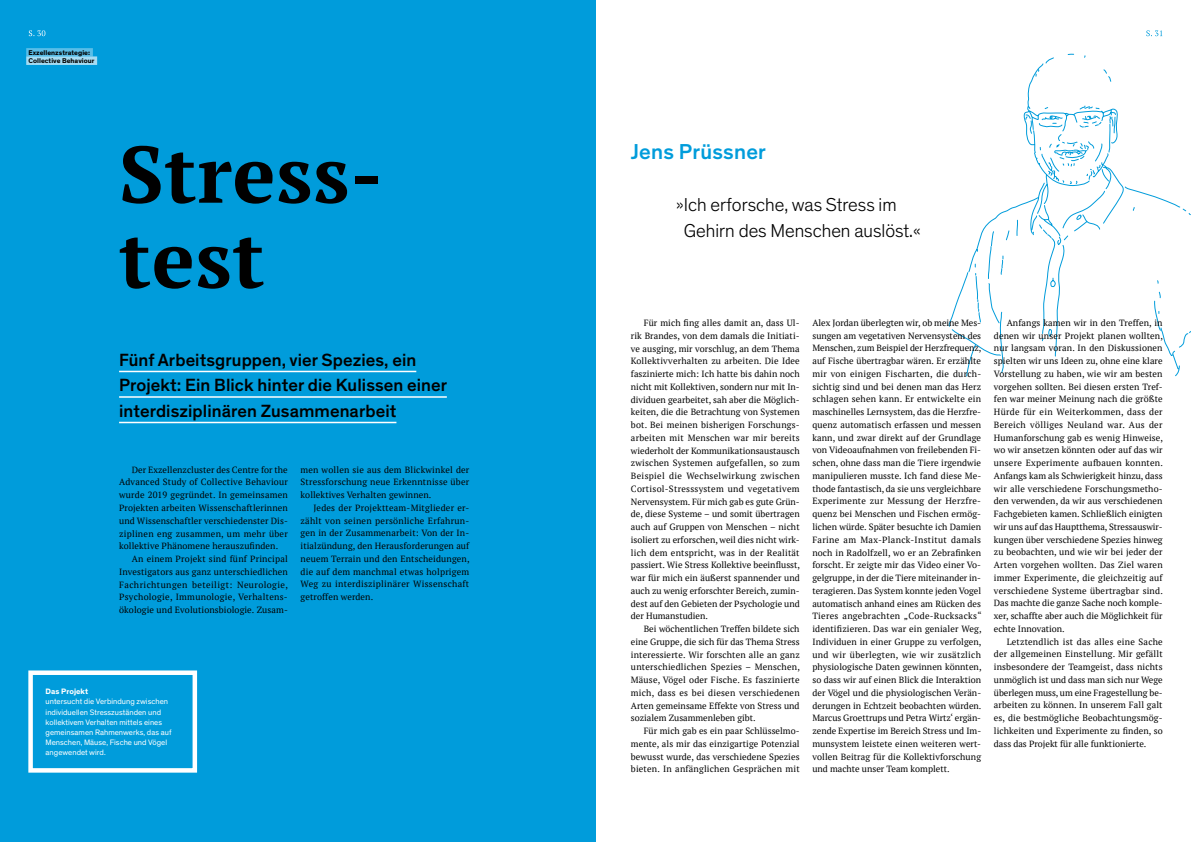
<style>
.page{position:relative;width:1191px;height:842px;background:#fff}
.page>*{position:absolute;margin:0;border:0;box-sizing:border-box;transform-origin:0 0}
.t1{font:700 80px/85px "PT Serif";letter-spacing:.01em;color:#000}
.t2{font:500 22px "Theinhardt";letter-spacing:.01em;color:#009cdb}
.t3{font:300 19px/25.5px "Theinhardt";color:#000}
.t4{font:500 18px/25.5px "Theinhardt";letter-spacing:.005em;color:#000}
.t5{font:9px/12.8px "PT Serif";letter-spacing:.01em;color:#000;text-align:justify}
.t6{font:8px/10.2px "Theinhardt";letter-spacing:.005em;color:#fff}
.t7{font:700 8px "Theinhardt";letter-spacing:.005em;color:#fff}
.t8{font:700 7px/8.3px "Theinhardt";letter-spacing:.005em;color:#000}
</style>
<div class="page">
<div style="left:0;top:0;width:595px;height:842px;background:#009cdb"></div>
<svg style="left:948px;top:54px;width:243px;height:323px"></svg>
<hr style="left:119px;top:371px;width:297px;height:1px;background:#fff">
<hr style="left:119px;top:396px;width:328px;height:2px;background:#fff">
<hr style="left:119px;top:422px;width:277px;height:1px;background:#fff">
<div style="left:28px;top:670px;width:169px;height:103px;border:4px solid #fff"></div>
<div style="left:26px;top:48px;width:67px;height:9px;background:#59bee8"></div>
<div style="left:26px;top:56px;width:71px;height:9px;background:#a6dcf3"></div>
<svg style="left:1146px;top:30px;width:16px;height:6px"></svg>
<svg style="left:29px;top:30px;width:16px;height:6px"></svg>
<p class="t8" style="left:28px;top:48px;width:68px">Exzellenzstrategie:<br>Collective Behaviour</p>
<h1 class="t1" style="left:119px;top:131px;width:255px">Stress&shy;test</h1>
<h3 class="t4" style="left:119px;top:347px;width:329px">Fünf Arbeitsgruppen, vier Spezies, ein<br>Projekt: Ein Blick hinter die Kulissen einer interdisziplinären Zusammenarbeit</h3>
<p class="t5" style="left:119px;top:463px;width:170px;text-indent:13px">Der Exzellenzcluster des Centre for the Advanced Study of Collective Behaviour wurde 2019 gegründet. In gemeinsamen Projekten arbeiten Wissenschaftlerinnen und Wissenschaftler verschiedenster Dis&shy;ziplinen eng zusammen, um mehr über kollektive Phänomene herauszufinden.</p>
<p class="t5" style="left:119px;top:552px;width:170px;text-indent:13px">An einem Projekt sind fünf Principal Investigators aus ganz unterschiedlichen Fachrichtungen beteiligt: Neurologie, Psychologie, Immunologie, Verhaltens&shy;ökologie und Evolutionsbiologie. Zusam-</p>
<p class="t5" style="left:300px;top:463px;width:170px">men wollen sie aus dem Blickwinkel der Stressforschung neue Erkenntnisse über kollektives Verhalten gewinnen.</p>
<p class="t5" style="left:300px;top:501px;width:170px;text-indent:13px">Jedes der Projektteam-Mitglieder er&shy;zählt von seinen persönliche Erfahrun&shy;gen in der Zusammenarbeit: Von der In&shy;itialzündung, den Herausforderungen auf neuem Terrain und den Entscheidungen, die auf dem manchmal etwas holprigem Weg zu interdisziplinärer Wissenschaft getroffen werden.</p>
<p class="t7" style="left:46px;top:686px;width:44px">Das Projekt</p>
<p class="t6" style="left:46px;top:697px;width:127px">untersucht die Verbindung zwischen individuellen Stresszuständen und kollektivem Verhalten mittels eines gemeinsamen Rahmenwerks, das auf<br>Menschen, Mäuse, Fische und Vögel angewendet wird.</p>
<h2 class="t2" style="left:631px;top:138px;width:137px">Jens Prüssner</h2>
<h3 class="t3" style="left:684px;top:192px;width:238px;text-indent:-8px">»Ich erforsche, was Stress im<br>Gehirn des Menschen auslöst.«</h3>
<p class="t5" style="left:631px;top:316px;width:171px;text-indent:13px">Für mich fing alles damit an, dass Ul&shy;rik Brandes, von dem damals die Initiati&shy;ve ausging, mir vorschlug, an dem Thema Kollektivverhalten zu arbeiten. Die Idee faszinierte mich: Ich hatte bis dahin noch nicht mit Kollektiven, sondern nur mit In&shy;dividuen gearbeitet, sah aber die Möglich&shy;keiten, die die Betrachtung von Systemen bot. Bei meinen bisherigen Forschungs&shy;arbeiten mit Menschen war mir bereits wiederholt der Kommunikationsaustausch zwischen Systemen aufgefallen, so zum Beispiel die Wechselwirkung zwischen Cortisol-Stresssystem und vegetativem Nervensystem. Für mich gab es gute Grün&shy;de, diese Systeme – und somit übertragen auch auf Gruppen von Menschen – nicht isoliert zu erforschen, weil dies nicht wirk&shy;lich dem entspricht, was in der Realität passiert. Wie Stress Kollektive beeinflusst, war für mich ein äußerst spannender und auch zu wenig erforschter Bereich, zumin&shy;dest auf den Gebieten der Psychologie und der Humanstudien.</p>
<p class="t5" style="left:631px;top:622px;width:171px;text-indent:13px">Bei wöchentlichen Treffen bildete sich eine Gruppe, die sich für das Thema Stress interessierte. Wir forschten alle an ganz unterschiedlichen Spezies – Menschen, Mäuse, Vögel oder Fische. Es faszinierte mich, dass es bei diesen verschiedenen Arten gemeinsame Effekte von Stress und sozialem Zusammenleben gibt.</p>
<p class="t5" style="left:631px;top:724px;width:170px;text-indent:13px">Für mich gab es ein paar Schlüsselmo&shy;mente, als mir das einzigartige Potenzial bewusst wurde, das verschiedene Spezies bieten. In anfänglichen Gesprächen mit</p>
<p class="t5" style="left:812px;top:316px;width:171px">Alex Jordan überlegten wir, ob meine Mes&shy;sungen am vegetativen Nervensystem des Menschen, zum Beispiel der Herzfrequenz, auf Fische übertragbar wären. Er erzählte mir von einigen Fischarten, die durch&shy;sichtig sind und bei denen man das Herz schlagen sehen kann. Er entwickelte ein maschinelles Lernsystem, das die Herzfre&shy;quenz automatisch erfassen und messen kann, und zwar direkt auf der Grundlage von Videoaufnahmen von freilebenden Fi&shy;schen, ohne dass man die Tiere irgendwie manipulieren musste. Ich fand diese Me&shy;thode fantastisch, da sie uns vergleichbare Experimente zur Messung der Herzfre&shy;quenz bei Menschen und Fischen ermög&shy;lichen würde. Später besuchte ich Damien Farine am Max-Planck-Institut damals noch in Radolfzell, wo er an Zebrafinken forscht. Er zeigte mir das Video einer Vo&shy;gelgruppe, in der die Tiere miteinander in&shy;teragieren. Das System konnte jeden Vogel automatisch anhand eines am Rücken des Tieres angebrachten „Code-Rucksacks“ identifizieren. Das war ein genialer Weg, Individuen in einer Gruppe zu verfolgen, und wir überlegten, wie wir zusätzlich physiologische Daten gewinnen könnten, so dass wir auf einen Blick die Interaktion der Vögel und die physiologischen Verän&shy;derungen in Echtzeit beobachten würden.<br>Marcus Groettrups und Petra Wirtz‘ ergän&shy;zende Expertise im Bereich Stress und Im&shy;munsystem leistete einen weiteren wert&shy;vollen Beitrag für die Kollektivforschung und machte unser Team komplett.</p>
<p class="t5" style="left:994px;top:316px;width:171px;text-indent:13px">Anfangs kamen wir in den Treffen, in denen wir unser Projekt planen wollten, nur langsam voran. In den Diskussionen spielten wir uns Ideen zu, ohne eine klare Vorstellung zu haben, wie wir am besten vorgehen sollten. Bei diesen ersten Tref&shy;fen war meiner Meinung nach die größte Hürde für ein Weiterkommen, dass der Bereich völliges Neuland war. Aus der Humanforschung gab es wenig Hinweise, wo wir ansetzen könnten oder auf das wir unsere Experimente aufbauen konnten.<br>Anfangs kam als Schwierigkeit hinzu, dass wir alle verschiedene Forschungsmetho&shy;den verwenden, da wir aus verschiedenen Fachgebieten kamen. Schließlich einigten wir uns auf das Hauptthema, Stressauswir&shy;kungen über verschiedene Spezies hinweg zu beobachten, und wie wir bei jeder der Arten vorgehen wollten. Das Ziel waren immer Experimente, die gleichzeitig auf verschiedene Systeme übertragbar sind.<br>Das machte die ganze Sache noch komple&shy;xer, schaffte aber auch die Möglichkeit für echte Innovation.</p>
<p class="t5" style="left:994px;top:635px;width:170px;text-indent:13px">Letztendlich ist das alles eine Sache der allgemeinen Einstellung. Mir gefällt insbesondere der Teamgeist, dass nichts unmöglich ist und dass man sich nur Wege überlegen muss, um eine Fragestellung be&shy;arbeiten zu können. In unserem Fall galt es, die bestmögliche Beobachtungsmög&shy;lichkeiten und Experimente zu finden, so dass das Projekt für alle funktionierte.</p>
</div>
